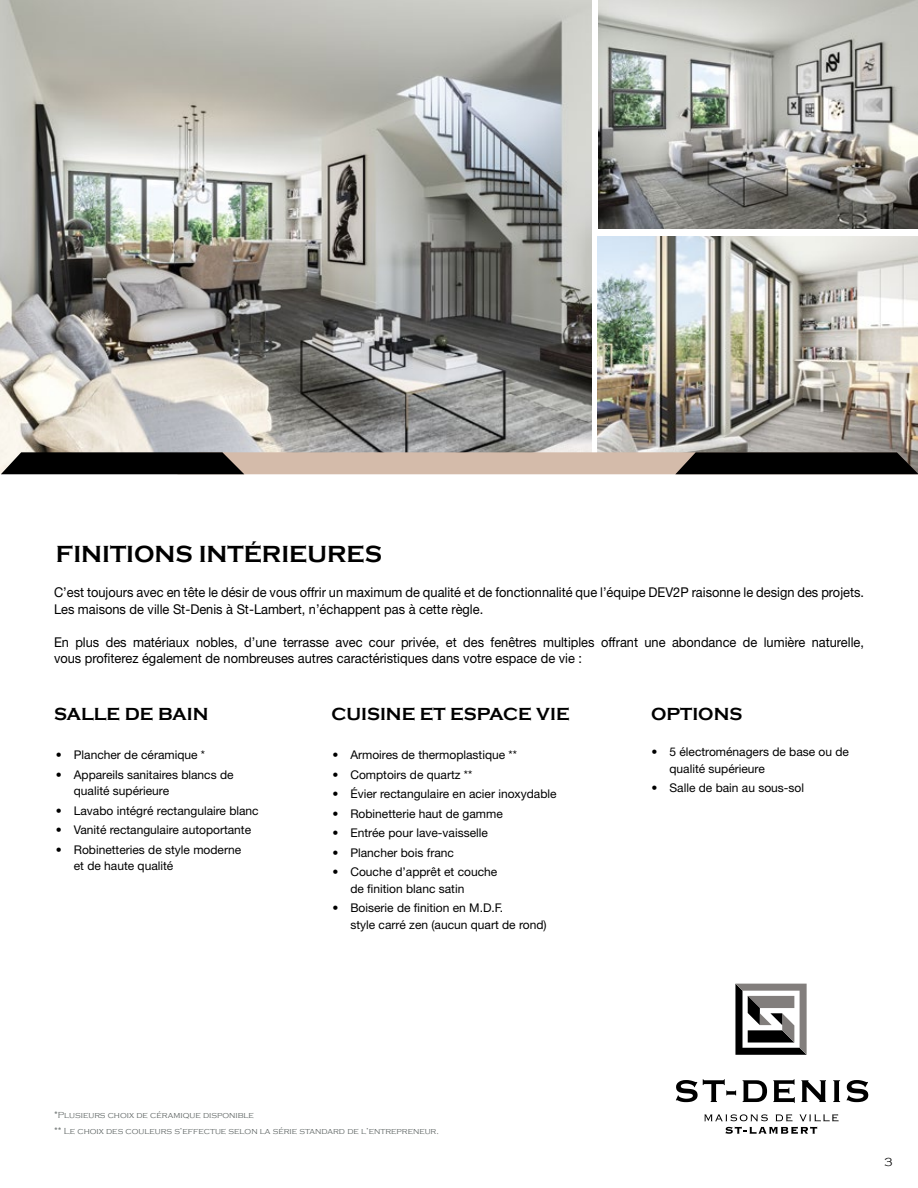
<style>
.page{position:relative;width:918px;height:1188px;background:#fff}
.page>*{position:absolute;margin:0;border:0;box-sizing:border-box;transform-origin:0 0}
.t1{font:700 24px "Copperplate Gothic";color:#000}
.t2{font:700 18px "Copperplate Gothic";color:#000}
.t3{font:13.5px/16.5px "Helvetica Neue";color:#000;scale:.95 1}
.t4{font:12px/16.5px "Helvetica Neue";color:#000}
.t5{font:300 12px "Copperplate Gothic";color:#000}
.t6{font:300 9px/16px "Copperplate Gothic";color:#606665}
</style>
<div class="page">
<img style="left:0;top:0;width:591px;height:473px">
<img style="left:598px;top:0;width:320px;height:228px">
<img style="left:598px;top:236px;width:320px;height:216px">
<svg style="left:1px;top:452px;width:917px;height:22px;background:#6e6159"></svg>
<svg style="left:735px;top:984px;width:72px;height:71px"></svg>
<svg style="left:704px;top:1114px;width:64px;height:7px"></svg>
<svg style="left:776px;top:1114px;width:16px;height:7px"></svg>
<svg style="left:799px;top:1114px;width:39px;height:7px"></svg>
<svg style="left:725px;top:1127px;width:92px;height:7px"></svg>
<svg style="left:676px;top:1079px;width:60px;height:23px"></svg>
<svg style="left:743px;top:1080px;width:24px;height:22px"></svg>
<svg style="left:773px;top:1079px;width:22px;height:24px"></svg>
<svg style="left:801px;top:1080px;width:25px;height:22px"></svg>
<svg style="left:833px;top:1080px;width:7px;height:22px"></svg>
<svg style="left:847px;top:1080px;width:21px;height:22px"></svg>
<h1 class="t1" style="left:56px;top:541px;width:328px">FINITIONS INTÉRIEURES</h1>
<p class="t3" style="left:54px;top:584px;width:854px">C’est toujours avec en tête le désir de vous offrir un maximum de qualité et de fonctionnalité que l’équipe DEV2P raisonne le design des projets.<br>Les maisons de ville St-Denis à St-Lambert, n’échappent pas à cette règle.</p>
<p class="t3" style="left:54px;top:634px;width:854px">En plus des matériaux nobles, d’une terrasse avec cour privée, et des fenêtres multiples offrant une abondance de lumière naturelle, vous profiterez également de nombreuses autres caractéristiques dans votre espace de vie :</p>
<h2 class="t2" style="left:54px;top:705px;width:156px">SALLE DE BAIN</h2>
<h2 class="t2" style="left:331px;top:705px;width:240px">CUISINE ET ESPACE VIE</h2>
<h2 class="t2" style="left:651px;top:705px;width:15px">OPT</h2>
<h2 class="t2" style="left:692px;top:705px;width:51px">IONS</h2>
<p class="t4" style="left:56px;top:747px;width:151px">• Plancher de céramique *</p>
<p class="t4" style="left:74px;top:766px;width:161px;text-indent:-18px">• Appareils sanitaires blancs de qualité supérieure</p>
<p class="t4" style="left:56px;top:802px;width:204px">• Lavabo intégré rectangulaire blanc</p>
<p class="t4" style="left:56px;top:822px;width:197px">• Vanité rectangulaire autoportante</p>
<p class="t4" style="left:74px;top:841px;width:169px;text-indent:-18px">• Robinetteries de style moderne et de haute qualité</p>
<p class="t4" style="left:332px;top:747px;width:186px">• Armoires de thermoplastique **</p>
<p class="t4" style="left:332px;top:766px;width:142px">• Comptoirs de quartz **</p>
<p class="t4" style="left:332px;top:786px;width:226px">• Évier rectangulaire en acier inoxydable</p>
<p class="t4" style="left:332px;top:805px;width:172px">• Robinetterie haut de gamme</p>
<p class="t4" style="left:332px;top:825px;width:157px">• Entrée pour lave-vaisselle</p>
<p class="t4" style="left:332px;top:844px;width:123px">• Plancher bois franc</p>
<p class="t4" style="left:350px;top:864px;width:148px;text-indent:-18px">• Couche d’apprêt et couche de finition blanc satin</p>
<p class="t4" style="left:350px;top:900px;width:198px;text-indent:-18px">• Boiserie de finition en M.D.F.<br>style carré zen (aucun quart de rond)</p>
<p class="t4" style="left:669px;top:744px;width:181px;text-indent:-18px">• 5 électroménagers de base ou de qualité supérieure</p>
<p class="t4" style="left:651px;top:780px;width:154px">• Salle de bain au sous-sol</p>
<p class="t6" style="left:54px;top:1107px;width:386px">*Plusieurs choix de céramique disponible<br>** Le choix des couleurs s’effectue selon la série standard de l’entrepreneur.</p>
<p class="t5" style="left:884px;top:1155px;width:10px">3</p>
</div>
